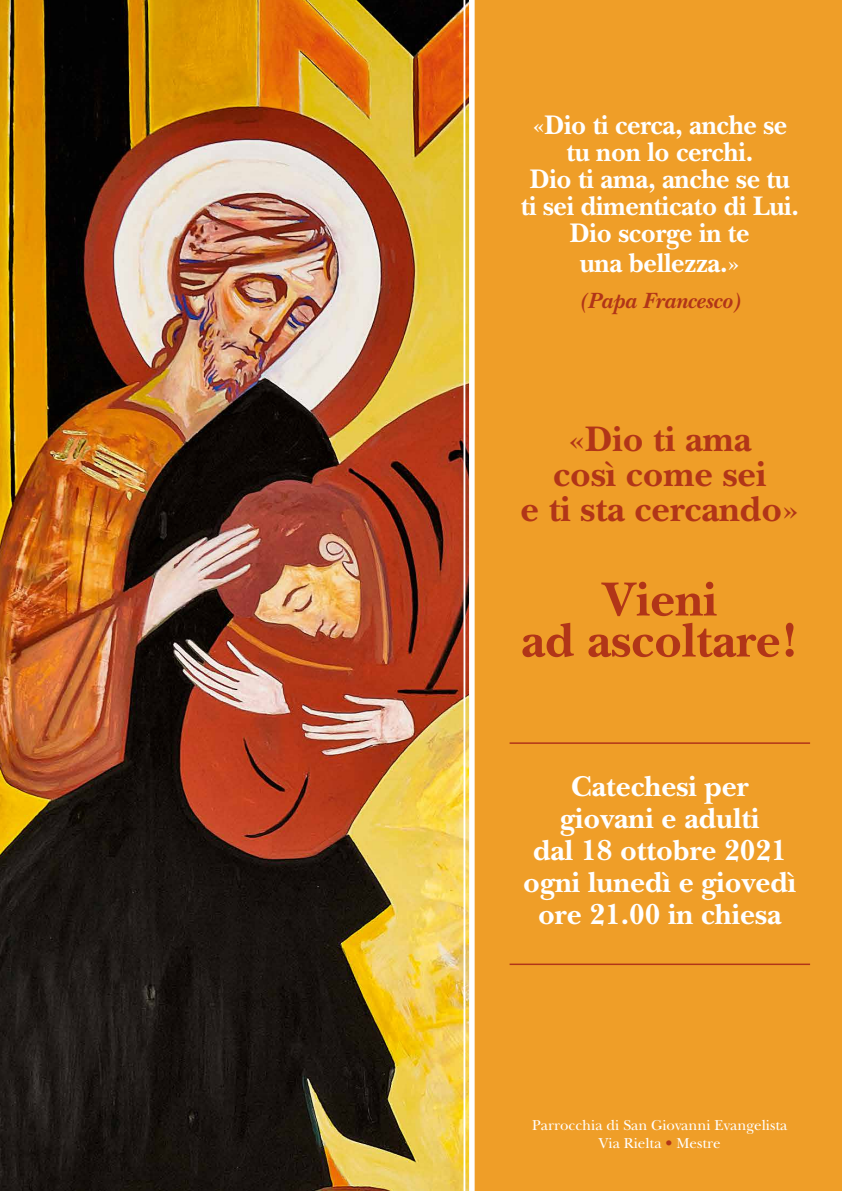
<style>
.page{position:relative;width:842px;height:1191px;background:#fff}
.page>*{position:absolute;margin:0;border:0;box-sizing:border-box;transform-origin:0 0}
.t1{font:700 50px/41px "New Baskerville Std";color:#b13518;text-align:center}
.t2{font:700 37px/35px "New Baskerville Std";color:#b13518;text-align:center}
.t3{font:700 30px/32px "New Baskerville Std";color:#fff;text-align:center}
.t4{font:700 28px/27px "New Baskerville Std";letter-spacing:-.01em;color:#fff;text-align:center;scale:.96 1}
.t5{font:italic 700 23px "New Baskerville Std";color:#b13518}
.t6{font:15px/18px "New Baskerville Std";color:#fff;text-align:center}
.s1{color:#b13518}
</style>
<div class="page">
<img style="left:0;top:0;width:463px;height:1191px">
<div style="left:469px;top:0;width:373px;height:1191px;background:#ef9e28"></div>
<hr style="left:510px;top:742px;width:300px;height:2px;background:#b13518">
<hr style="left:510px;top:963px;width:300px;height:2px;background:#b13518">
<p class="t4" style="left:521px;top:111px;width:291px">«Dio ti cerca, anche se tu non lo cerchi.<br>Dio ti ama, anche se tu ti sei dimenticato di Lui.<br>Dio scorge in te</p>
<p class="t4" style="left:580px;top:249px;width:168px">una bellezza.»</p>
<p class="t5" style="left:578px;top:287px;width:165px">(Papa Francesco)</p>
<h2 class="t2" style="left:521px;top:421px;width:280px">«Dio ti ama<br>così come sei<br>e ti sta cercando»</h2>
<h1 class="t1" style="left:521px;top:579px;width:279px">Vieni<br>ad ascoltare!</h1>
<p class="t3" style="left:523px;top:770px;width:274px">Catechesi per giovani e adulti<br>dal 18 ottobre 2021 ogni lunedì e giovedì ore 21.00 in chiesa</p>
<p class="t6" style="left:532px;top:1116px;width:257px">Parrocchia di San Giovanni Evangelista<br>Via Rielta <span class="s1">•</span> Mestre</p>
</div>
